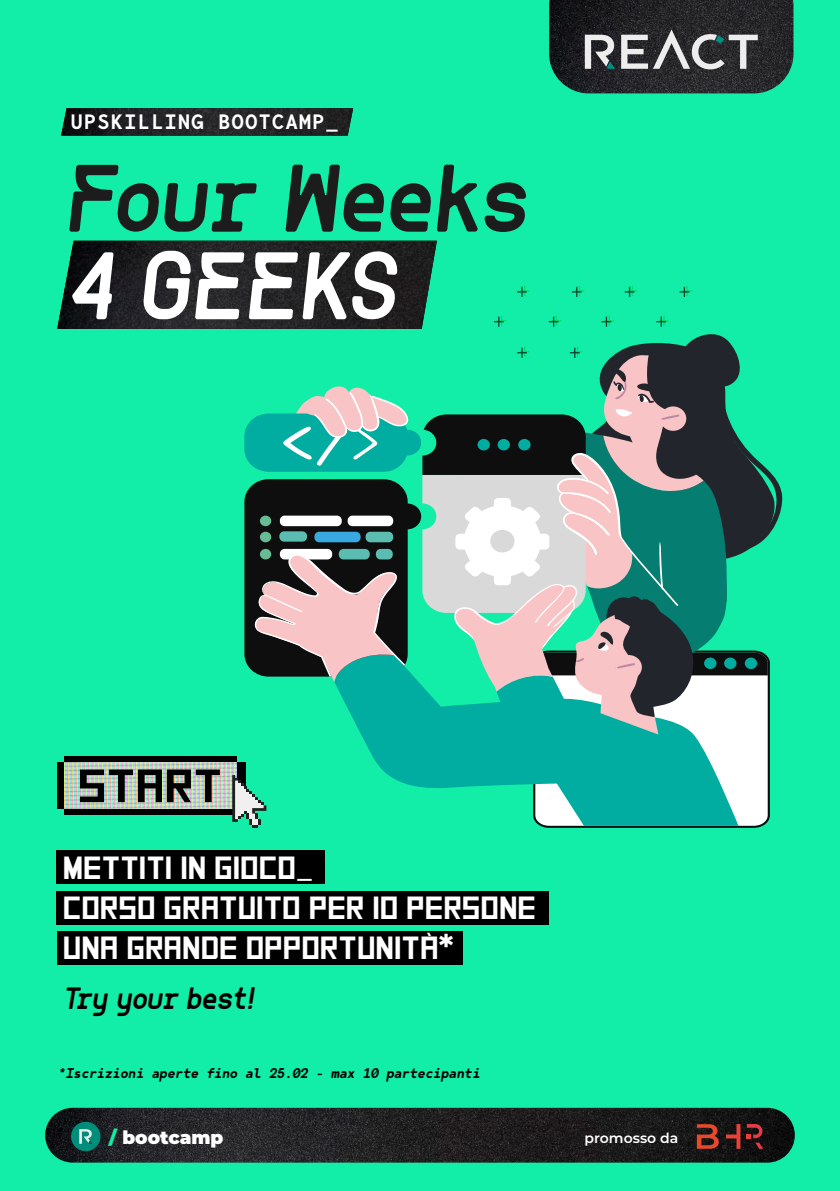
<style>
.page{position:relative;width:840px;height:1191px;background:#fff}
.page>*{position:absolute;margin:0;border:0;box-sizing:border-box;transform-origin:0 0}
.t1{font:99.2px "Nicolatte";color:#1c1c1c}
.t2{font:99.2px "Nicolatte";color:#fff}
.t3{font:46.4px "Square Font";color:#000;scale:1.07 1}
.t4{font:32px/40px "Square Font";color:#fff}
.t5{font:italic 32px "Nicolatte";color:#000}
.t6{font:600 20.8px "Bergen Mono";letter-spacing:.04em;color:#fff}
.t7{font:900 18.4px "Montserrat";color:#fff}
.t8{font:italic 600 14px "Bergen Mono";color:#000}
.t9{font:600 14px "Montserrat";color:#fff}
.s1{font-family:"Montserrat";font-weight:700;font-size:34px}
.s2{color:#12eea7}
</style>
<div class="page">
<div style="left:0;top:0;width:839px;height:1191px;background:#12eea7"></div>
<svg style="left:541px;top:768px;width:228px;height:60px;background:#c1c9c7"></svg>
<svg style="left:381px;top:768px;width:357px;height:58px;fill:#00ada0"></svg>
<svg style="left:64px;top:241px;width:718px;height:527px"></svg>
<img style="left:57px;top:241px;width:379px;height:88px">
<img style="left:61px;top:108px;width:292px;height:28px">
<div style="left:57px;top:850px;width:268px;height:33px;background:#000"></div>
<div style="left:57px;top:891px;width:492px;height:33px;background:#000"></div>
<div style="left:57px;top:930px;width:405px;height:34px;background:#000"></div>
<div style="left:57px;top:762px;width:9px;height:47px;background:#000"></div>
<img style="left:64px;top:762px;width:173px;height:47px">
<div style="left:237px;top:762px;width:8px;height:47px;background:#000"></div>
<div style="left:64px;top:809px;width:173px;height:5px;background:#000"></div>
<div style="left:64px;top:757px;width:173px;height:5px;background:#000"></div>
<svg style="left:232px;top:775px;width:34px;height:53px"></svg>
<img style="left:549px;top:0;width:244px;height:93px">
<svg style="left:584px;top:30px;width:173px;height:39px;background:#67686a"></svg>
<img style="left:45px;top:1107px;width:749px;height:55px;border-radius:27px">
<div style="left:71px;top:1121px;width:29px;height:30px;background:#008d79;border-radius:50%"></div>
<svg style="left:79px;top:1129px;width:13px;height:14px"></svg>
<svg style="left:746px;top:1124px;width:16px;height:24px"></svg>
<svg style="left:696px;top:1124px;width:44px;height:24px"></svg>
<p class="t6" style="left:70px;top:107px;width:269px">UPSKILLING BOOTCAMP_</p>
<h1 class="t1" style="left:64px;top:138px;width:477px">Four Weeks</h1>
<h1 class="t2" style="left:67px;top:226px;width:343px">4 GEEKS</h1>
<h2 class="t3" style="left:77px;top:763px;width:137px">START</h2>
<p class="t4" style="left:63px;top:848px;width:474px">METTITI IN GIOCO_<br>CORSO GRATUITO PER 10 PERSONE<br>UNA GRANDE OPPORTUNITÀ<span class="s1">*</span></p>
<p class="t5" style="left:63px;top:978px;width:198px">Try your best!</p>
<p class="t8" style="left:57px;top:1063px;width:427px">*Iscrizioni aperte fino al 25.02 - max 10 partecipanti</p>
<p class="t7" style="left:109px;top:1124px;width:116px"><span class="s2">/</span> bootcamp</p>
<p class="t9" style="left:584px;top:1128px;width:95px">promosso da</p>
</div>
